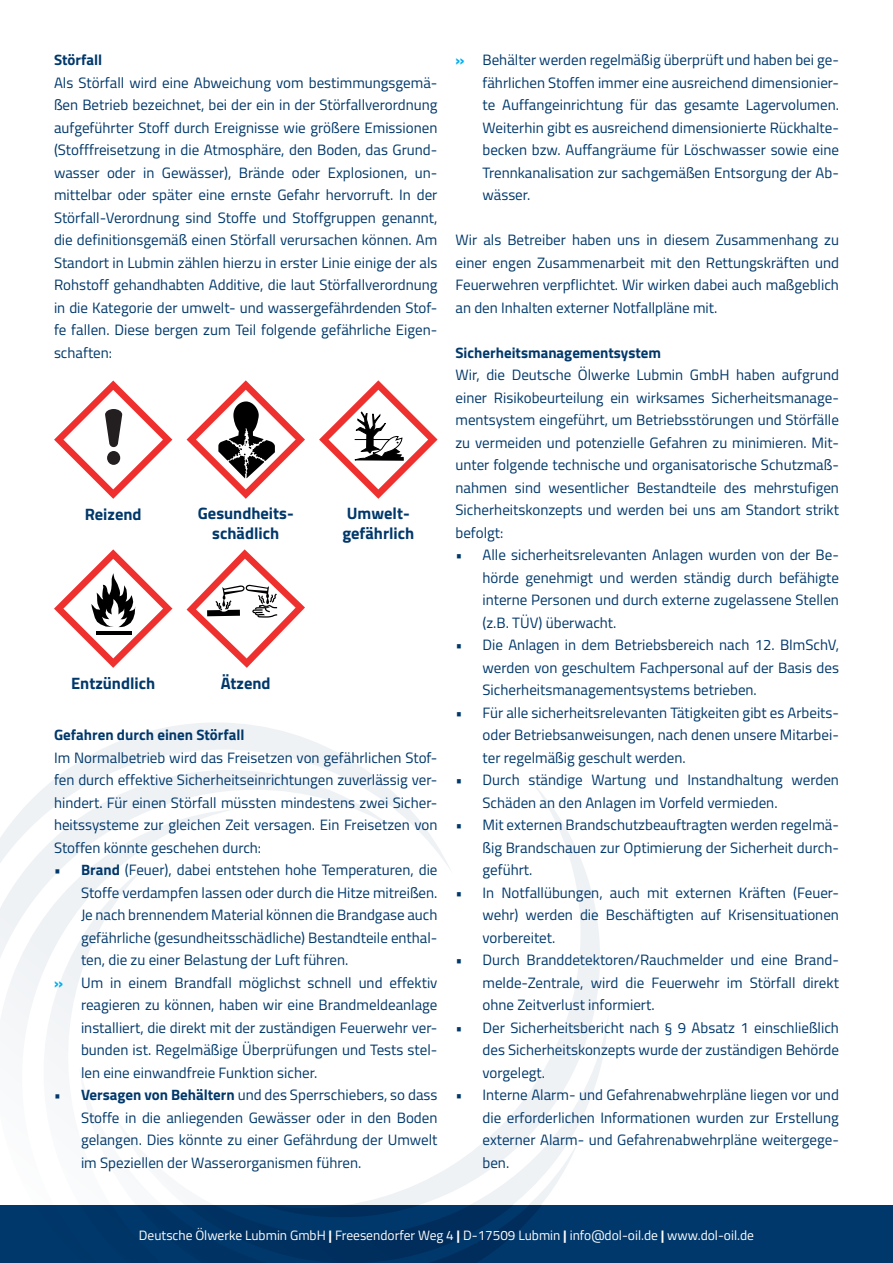
<style>
.page{position:relative;width:893px;height:1263px;background:#fff}
.page>*{position:absolute;margin:0;border:0;box-sizing:border-box;transform-origin:0 0}
.t1{font:700 16.5px/19.8px "Titillium";color:#01386b;text-align:center}
.t2{font:15px/22.5px "Titillium";color:#01386b;text-align:justify}
.t3{font:700 15px "Titillium";color:#01386b}
.t4{font:13.5px "Titillium";color:#fff}
.s1{font-weight:700}
.s2{font-weight:700;color:#00aeef}
</style>
<div class="page">
<svg style="left:0;top:723px;width:608px;height:482px"></svg>
<div style="left:0;top:1205px;width:893px;height:58px;background:#01386b"></div>
<svg style="left:256px;top:1205px;width:286px;height:58px"></svg>
<svg style="left:54px;top:549px;width:118px;height:119px"></svg>
<svg style="left:187px;top:549px;width:118px;height:119px"></svg>
<svg style="left:54px;top:380px;width:118px;height:119px"></svg>
<svg style="left:187px;top:380px;width:118px;height:119px"></svg>
<svg style="left:319px;top:380px;width:119px;height:119px"></svg>
<p class="t3" style="left:54px;top:49px;width:50px">Störfall</p>
<p class="t2" style="left:54px;top:71px;width:385px">Als Störfall wird eine Abweichung vom bestimmungsgemä&shy;ßen Betrieb bezeichnet, bei der ein in der Störfallverordnung aufgeführter Stoff durch Ereignisse wie größere Emissionen (Stofffreisetzung in die Atmosphäre, den Boden, das Grund&shy;wasser oder in Gewässer), Brände oder Explosionen, un&shy;mittelbar oder später eine ernste Gefahr hervorruft. In der Störfall-Verordnung sind Stoffe und Stoffgruppen genannt, die definitionsgemäß einen Störfall verursachen können. Am Standort in Lubmin zählen hierzu in erster Linie einige der als Rohstoff gehandhabten Additive, die laut Störfallverordnung in die Kategorie der umwelt- und wassergefährdenden Stof&shy;fe fallen. Diese bergen zum Teil folgende gefährliche Eigen&shy;schaften:</p>
<p class="t1" style="left:85px;top:503px;width:58px">Reizend</p>
<p class="t1" style="left:198px;top:503px;width:97px">Gesundheits&shy;schädlich</p>
<p class="t1" style="left:342px;top:503px;width:74px;text-align:left">Umwelt&shy;gefährlich</p>
<p class="t1" style="left:71px;top:672px;width:86px">Entzündlich</p>
<p class="t1" style="left:221px;top:672px;width:51px">Ätzend</p>
<p class="t3" style="left:54px;top:724px;width:192px">Gefahren durch einen Störfall</p>
<p class="t2" style="left:54px;top:746px;width:385px">Im Normalbetrieb wird das Freisetzen von gefährlichen Stof&shy;fen durch effektive Sicherheitseinrichtungen zuverlässig ver&shy;hindert. Für einen Störfall müssten mindestens zwei Sicher&shy;heitssysteme zur gleichen Zeit versagen. Ein Freisetzen von Stoffen könnte geschehen durch:</p>
<p class="t2" style="left:54px;top:858px;width:385px"><span class="s1">• Brand</span> (Feuer), dabei entstehen hohe Temperaturen, die</p>
<p class="t2" style="left:81px;top:881px;width:358px">Stoffe verdampfen lassen oder durch die Hitze mitreißen.</p>
<p class="t2" style="left:81px;top:903px;width:358px">Je nach brennendem Material können die Brandgase auch</p>
<p class="t2" style="left:81px;top:926px;width:358px">gefährliche (gesundheitsschädliche) Bestandteile enthal-</p>
<p class="t2" style="left:81px;top:948px;width:269px">ten, die zu einer Belastung der Luft führen.</p>
<p class="t2" style="left:54px;top:971px;width:385px"><span class="s2">»</span> Um in einem Brandfall möglichst schnell und effektiv</p>
<p class="t2" style="left:81px;top:993px;width:358px">reagieren zu können, haben wir eine Brandmeldeanlage</p>
<p class="t2" style="left:81px;top:1016px;width:358px">installiert, die direkt mit der zuständigen Feuerwehr ver-</p>
<p class="t2" style="left:81px;top:1038px;width:358px">bunden ist. Regelmäßige Überprüfungen und Tests stel-</p>
<p class="t2" style="left:81px;top:1061px;width:238px">len eine einwandfreie Funktion sicher.</p>
<p class="t2" style="left:81px;top:1083px;width:358px;text-indent:-27px"><span class="s1">• Versagen von Behältern</span> und des Sperrschiebers, so dass Stoffe in die anliegenden Gewässer oder in den Boden gelangen. Dies könnte zu einer Gefährdung der Umwelt im Speziellen der Wasserorganismen führen.</p>
<p class="t2" style="left:482px;top:48px;width:358px;text-indent:-27px"><span class="s2">»</span> Behälter werden regelmäßig überprüft und haben bei ge&shy;fährlichen Stoffen immer eine ausreichend dimensionier&shy;te Auffangeinrichtung für das gesamte Lagervolumen.<br>Weiterhin gibt es ausreichend dimensionierte Rückhalte&shy;becken bzw. Auffangräume für Löschwasser sowie eine Trennkanalisation zur sachgemäßen Entsorgung der Ab&shy;wässer.</p>
<p class="t2" style="left:455px;top:228px;width:385px">Wir als Betreiber haben uns in diesem Zusammenhang zu einer engen Zusammenarbeit mit den Rettungskräften und Feuerwehren verpflichtet. Wir wirken dabei auch maßgeblich an den Inhalten externer Notfallpläne mit.</p>
<p class="t3" style="left:455px;top:341px;width:207px">Sicherheitsmanagementsystem</p>
<p class="t2" style="left:455px;top:363px;width:385px">Wir, die Deutsche Ölwerke Lubmin GmbH haben aufgrund einer Risikobeurteilung ein wirksames Sicherheitsmanage&shy;mentsystem eingeführt, um Betriebsstörungen und Störfälle zu vermeiden und potenzielle Gefahren zu minimieren. Mit&shy;unter folgende technische und organisatorische Schutzmaß&shy;nahmen sind wesentlicher Bestandteile des mehrstufigen Sicherheitskonzepts und werden bei uns am Standort strikt befolgt:</p>
<p class="t2" style="left:482px;top:543px;width:358px;text-indent:-27px">• Alle sicherheitsrelevanten Anlagen wurden von der Be&shy;hörde genehmigt und werden ständig durch befähigte interne Personen und durch externe zugelassene Stellen (z.B. TÜV) überwacht.</p>
<p class="t2" style="left:482px;top:633px;width:358px;text-indent:-27px">• Die Anlagen in dem Betriebsbereich nach 12. BImSchV, werden von geschultem Fachpersonal auf der Basis des Sicherheitsmanagementsystems betrieben.</p>
<p class="t2" style="left:482px;top:701px;width:358px;text-indent:-27px">• Für alle sicherheitsrelevanten Tätigkeiten gibt es Arbeits&shy;oder Betriebsanweisungen, nach denen unsere Mitarbei&shy;ter regelmäßig geschult werden.</p>
<p class="t2" style="left:482px;top:768px;width:358px;text-indent:-27px">• Durch ständige Wartung und Instandhaltung werden<br>Schäden an den Anlagen im Vorfeld vermieden.</p>
<p class="t2" style="left:482px;top:813px;width:358px;text-indent:-27px">• Mit externen Brandschutzbeauftragten werden regelmä&shy;ßig Brandschauen zur Optimierung der Sicherheit durch&shy;geführt.</p>
<p class="t2" style="left:482px;top:881px;width:358px;text-indent:-27px">• In Notfallübungen, auch mit externen Kräften (Feuer&shy;wehr) werden die Beschäftigten auf Krisensituationen vorbereitet.</p>
<p class="t2" style="left:482px;top:948px;width:358px;text-indent:-27px">• Durch Branddetektoren/Rauchmelder und eine Brand&shy;melde-Zentrale, wird die Feuerwehr im Störfall direkt ohne Zeitverlust informiert.</p>
<p class="t2" style="left:482px;top:1016px;width:358px;text-indent:-27px">• Der Sicherheitsbericht nach § 9 Absatz 1 einschließlich des Sicherheitskonzepts wurde der zuständigen Behörde vorgelegt.</p>
<p class="t2" style="left:482px;top:1083px;width:358px;text-indent:-27px">• Interne Alarm- und Gefahrenabwehrpläne liegen vor und die erforderlichen Informationen wurden zur Erstellung externer Alarm- und Gefahrenabwehrpläne weitergege&shy;ben.</p>
<p class="t4" style="left:139px;top:1225px;width:617px">Deutsche Ölwerke Lubmin GmbH <span class="s1">|</span> Freesendorfer Weg 4 <span class="s1">|</span> D-17509 Lubmin <span class="s1">|</span> info@dol-oil.de <span class="s1">|</span> www.dol-oil.de</p>
</div>
